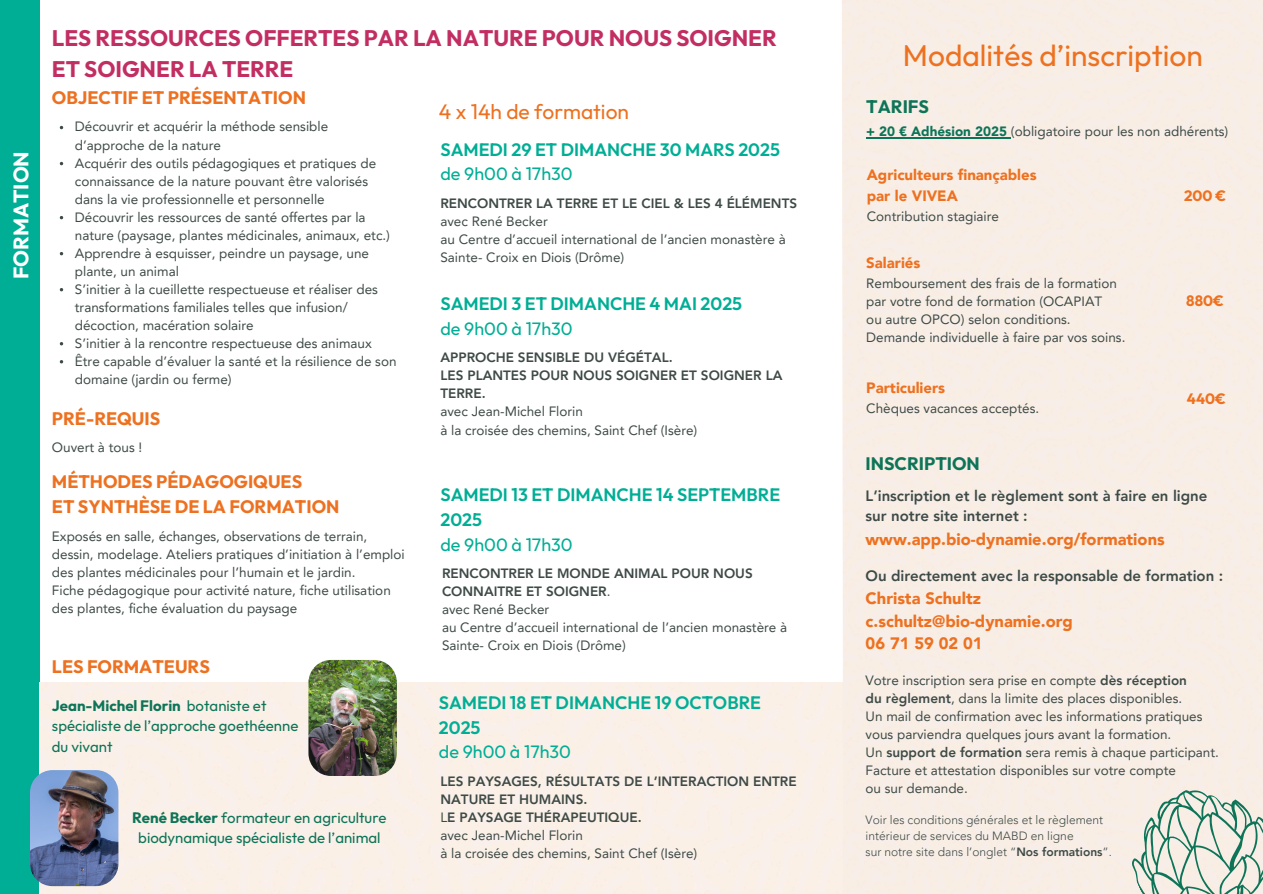
<style>
.page{position:relative;width:1263px;height:894px;background:#fff}
.page>*{position:absolute;margin:0;border:0;box-sizing:border-box;transform-origin:0 0}
.t1{font:30px "Outfit";color:#ed7120}
.t2{font:700 22.5px/30.3px "Outfit";color:#c22e62}
.t3{font:21px "Outfit";color:#ed7120}
.t4{font:700 21px "Outfit";color:#fff}
.t5{font:600 18px/24.8px "Outfit";color:#00ae95}
.t6{font:700 18px/24.8px "Outfit";color:#ed7120}
.t7{font:18px "Outfit";color:#00ae95}
.t8{font:700 18px "Outfit";color:#0e7458}
.t9{font:900 16.5px/22.5px "Avenir LT Pro";color:#ed7120}
.t10{font:15px/20.2px "Outfit";color:#0e7458}
.t11{font:800 15px "Avenir LT Pro";color:#3e4a47}
.t12{font:900 15px "Avenir LT Pro";color:#ed7120}
.t13{font:700 15px "Outfit";color:#ed7120}
.t14{font:13.5px/18px "Avenir LT Pro";color:#3e4a47}
.t15{font:800 13.5px/18px "Avenir LT Pro";color:#3e4a47}
.t16{font:300 12px/16px "Avenir LT Pro";color:#3e4a47}
.s1{font-weight:400}
.s2{font-weight:700}
.s3{font-weight:900;color:#0e7458}
.s4{font-weight:800}
</style>
<div class="page">
<div style="left:0;top:0;width:40px;height:893px;background:#00ae95"></div>
<div style="left:40px;top:682px;width:802px;height:211px;background:#faf0e6"></div>
<div style="left:842px;top:0;width:421px;height:893px;background:#f8eee4"></div>
<svg style="left:1110px;top:762px;width:153px;height:131px;background:#d8ddd2"></svg>
<hr style="left:866px;top:137px;width:145px;height:1px;background:#0e7458">
<img style="left:308px;top:659px;width:89px;height:116px;border-radius:22px">
<img style="left:30px;top:769px;width:88px;height:116px;border-radius:23px">
<h2 class="t4" style="left:7px;top:279px;width:130px;rotate:-90deg">FORMATION</h2>
<p class="t2" style="left:52px;top:23px;width:726px">LES RESSOURCES OFFERTES PAR LA NATURE POUR NOUS SOIGNER<br>ET SOIGNER LA TERRE</p>
<p class="t3" style="left:439px;top:98px;width:192px">4 x 14h de formation</p>
<p class="t6" style="left:52px;top:85px;width:256px">OBJECTIF ET PRÉSENTATION</p>
<h1 class="t14" style="left:75px;top:119px;width:255px">Découvrir et acquérir la méthode sensible d’approche de la nature</h1>
<h4 class="t14" style="left:75px;top:155px;width:303px">Acquérir des outils pédagogiques et pratiques de connaissance de la nature pouvant être valorisés dans la vie professionnelle et personnelle</h4>
<p class="t14" style="left:75px;top:209px;width:317px">Découvrir les ressources de santé offertes par la nature (paysage, plantes médicinales, animaux, etc.)</p>
<p class="t14" style="left:75px;top:245px;width:296px">Apprendre à esquisser, peindre un paysage, une plante, un animal</p>
<p class="t14" style="left:75px;top:281px;width:305px">S’initier à la cueillette respectueuse et réaliser des transformations familiales telles que infusion/ décoction, macération solaire</p>
<p class="t14" style="left:75px;top:335px;width:298px">S’initier à la rencontre respectueuse des animaux</p>
<p class="t14" style="left:75px;top:353px;width:323px">Être capable d’évaluer la santé et la résilience de son domaine (jardin ou ferme)</p>
<p class="t6" style="left:52px;top:405px;width:110px">PRÉ-REQUIS</p>
<p class="t14" style="left:52px;top:439px;width:92px">Ouvert à tous !</p>
<p class="t6" style="left:52px;top:469px;width:289px">MÉTHODES PÉDAGOGIQUES<br>ET SYNTHÈSE DE LA FORMATION</p>
<p class="t14" style="left:52px;top:528px;width:354px">Exposés en salle, échanges, observations de terrain, dessin, modelage. Ateliers pratiques d’initiation à l’emploi des plantes médicinales pour l’humain et le jardin.</p>
<p class="t14" style="left:52px;top:582px;width:340px">Fiche pédagogique pour activité nature, fiche utilisation des plantes, fiche évaluation du paysage</p>
<p class="t5" style="left:440px;top:137px;width:341px">SAMEDI 29 ET DIMANCHE 30 MARS 2025 <span class="s1">de 9h00 à 17h30</span></p>
<p class="t15" style="left:440px;top:195px;width:358px">RENCONTRER LA TERRE ET LE CIEL &amp; LES 4 ÉLÉMENTS</p>
<p class="t14" style="left:440px;top:213px;width:109px">avec René Becker</p>
<p class="t14" style="left:440px;top:231px;width:347px">au Centre d’accueil international de l’ancien monastère à<br>Sainte- Croix en Diois (Drôme)</p>
<p class="t5" style="left:440px;top:291px;width:303px">SAMEDI 3 ET DIMANCHE 4 MAI 2025</p>
<p class="t7" style="left:440px;top:317px;width:134px">de 9h00 à 17h30</p>
<p class="t15" style="left:440px;top:350px;width:234px">APPROCHE SENSIBLE DU VÉGÉTAL.</p>
<h4 class="t15" style="left:440px;top:368px;width:343px">LES PLANTES POUR NOUS SOIGNER ET SOIGNER LA<br>TERRE.</h4>
<p class="t14" style="left:440px;top:404px;width:144px">avec Jean-Michel Florin</p>
<p class="t14" style="left:440px;top:422px;width:258px">à la croisée des chemins, Saint Chef (Isère)</p>
<p class="t5" style="left:440px;top:482px;width:341px">SAMEDI 13 ET DIMANCHE 14 SEPTEMBRE<br>2025</p>
<h4 class="t7" style="left:440px;top:532px;width:134px">de 9h00 à 17h30</h4>
<p class="t15" style="left:442px;top:565px;width:312px">RENCONTRER LE MONDE ANIMAL POUR NOUS<br>CONNAITRE ET SOIGNER<span class="s1">.</span></p>
<p class="t14" style="left:442px;top:601px;width:109px">avec René Becker</p>
<h4 class="t14" style="left:442px;top:619px;width:347px">au Centre d’accueil international de l’ancien monastère à<br>Sainte- Croix en Diois (Drôme)</h4>
<p class="t6" style="left:52px;top:653px;width:159px">LES FORMATEURS</p>
<h4 class="t10" style="left:52px;top:695px;width:248px"><span class="s2">Jean-Michel Florin</span> botaniste et spécialiste de l’approche goethéenne du vivant</h4>
<p class="t10" style="left:132px;top:806px;width:256px;text-align:center"><span class="s2">René Becker</span> formateur en agriculture biodynamique spécialiste de l’animal</p>
<p class="t5" style="left:439px;top:689px;width:324px">SAMEDI 18 ET DIMANCHE 19 OCTOBRE<br>2025</p>
<p class="t7" style="left:439px;top:740px;width:134px">de 9h00 à 17h30</p>
<p class="t15" style="left:440px;top:772px;width:358px">LES PAYSAGES, RÉSULTATS DE L’INTERACTION ENTRE<br>NATURE ET HUMAINS.</p>
<p class="t15" style="left:440px;top:808px;width:203px"><span class="s1">L</span>E PAYSAGE THÉRAPEUTIQUE.</p>
<p class="t14" style="left:440px;top:826px;width:144px">avec Jean-Michel Florin</p>
<p class="t14" style="left:440px;top:844px;width:258px">à la croisée des chemins, Saint Chef (Isère)</p>
<h6 class="t1" style="left:903px;top:36px;width:302px">Modalités d’inscription</h6>
<p class="t8" style="left:866px;top:95px;width:64px">TARIFS</p>
<p class="t14" style="left:866px;top:124px;width:364px"><span class="s3">+ 20 € Adhésion 2025</span> (obligatoire pour les non adhérents)</p>
<p class="t12" style="left:867px;top:169px;width:171px">Agriculteurs finançables</p>
<p class="t12" style="left:867px;top:189px;width:93px">par le VIVEA</p>
<p class="t14" style="left:867px;top:208px;width:134px">Contribution stagiaire</p>
<p class="t12" style="left:866px;top:256px;width:56px">Salariés</p>
<p class="t14" style="left:866px;top:275px;width:252px">Remboursement des frais de la formation</p>
<p class="t14" style="left:866px;top:293px;width:237px">par votre fond de formation (OCAPIAT</p>
<p class="t14" style="left:866px;top:311px;width:206px">ou autre OPCO) selon conditions.</p>
<h2 class="t14" style="left:866px;top:329px;width:261px">Demande individuelle à faire par vos soins.</h2>
<h4 class="t12" style="left:866px;top:381px;width:80px">Particuliers</h4>
<p class="t14" style="left:866px;top:401px;width:174px">Chèques vacances acceptés.</p>
<p class="t8" style="left:866px;top:452px;width:116px">INSCRIPTION</p>
<p class="t13" style="left:1184px;top:186px;width:43px">200 €</p>
<h6 class="t13" style="left:1186px;top:291px;width:39px">880€</h6>
<p class="t13" style="left:1187px;top:389px;width:40px">440€</p>
<p class="t11" style="left:866px;top:489px;width:343px">L’inscription et le règlement sont à faire en ligne</p>
<p class="t11" style="left:866px;top:509px;width:164px">sur notre site internet :</p>
<p class="t9" style="left:866px;top:529px;width:301px">www.app.bio-dynamie.org/formations</p>
<p class="t11" style="left:866px;top:569px;width:359px">Ou directement avec la responsable de formation :</p>
<p class="t9" style="left:866px;top:588px;width:209px">Christa Schultz c.schultz@bio-dynamie.org<br>06 71 59 02 01</p>
<p class="t14" style="left:866px;top:672px;width:323px">Votre inscription sera prise en compte <span class="s4">dès réception</span></p>
<h3 class="t14" style="left:866px;top:690px;width:318px"><span class="s4">du règlement</span>, dans la limite des places disponibles.</h3>
<h5 class="t14" style="left:866px;top:708px;width:338px">Un mail de confirmation avec les informations pratiques</h5>
<p class="t14" style="left:866px;top:726px;width:307px">vous parviendra quelques jours avant la formation.</p>
<p class="t14" style="left:866px;top:744px;width:355px">Un <span class="s4">support de formation</span> sera remis à chaque participant.<br>Facture et attestation disponibles sur votre compte</p>
<p class="t14" style="left:866px;top:780px;width:104px">ou sur demande.</p>
<p class="t16" style="left:866px;top:812px;width:239px">Voir les conditions générales et le règlement intérieur de services du MABD en ligne</p>
<p class="t16" style="left:866px;top:844px;width:248px">sur notre site dans l’onglet “<span class="s4">Nos formations</span>”.</p>
</div>
